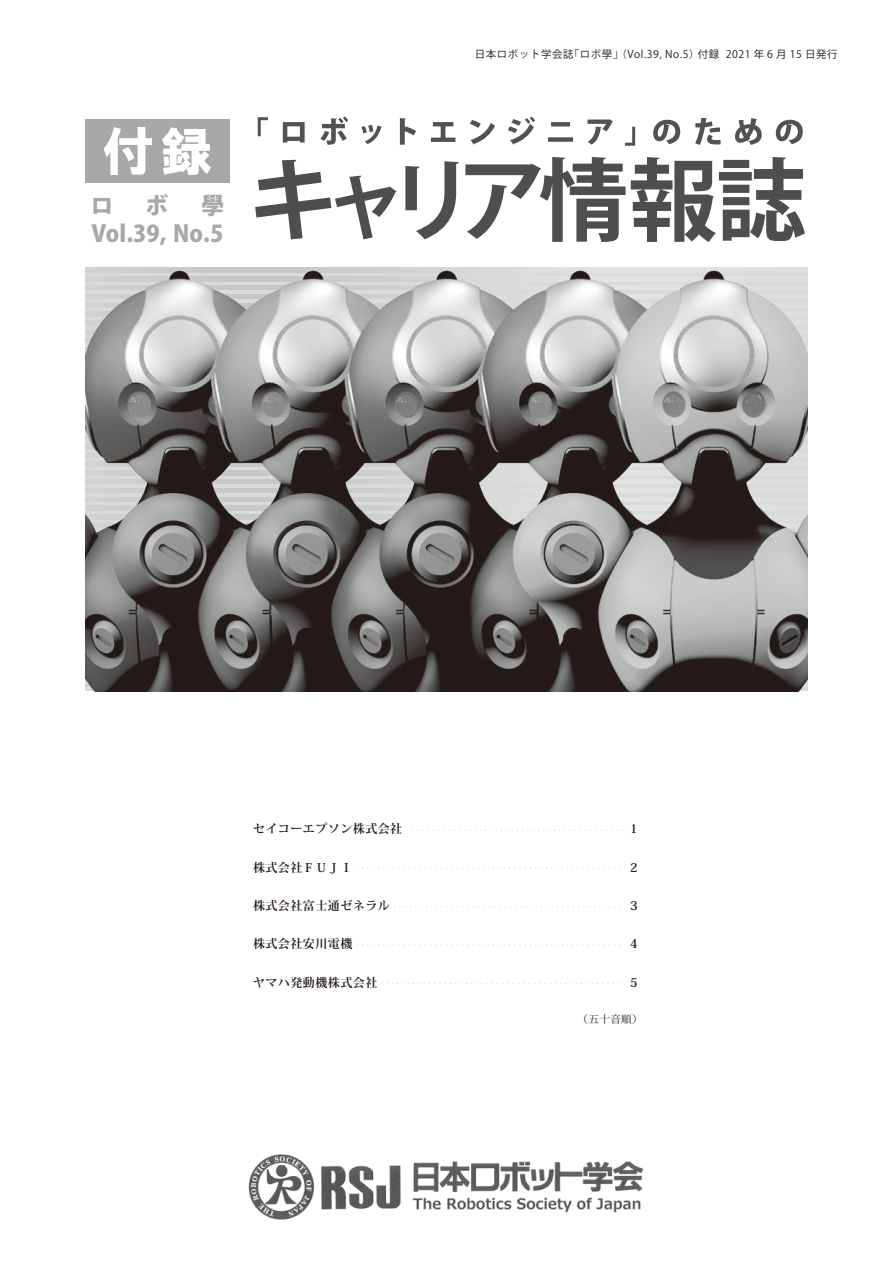
<style>
.page{position:relative;width:893px;height:1263px;background:#fff}
.page>*{position:absolute;margin:0;border:0;box-sizing:border-box;transform-origin:0 0}
.t1{font:800 23.25px "Koz Go Pr 6 N";color:#a8a8a9}
.t2{font:800 22.95px "Koz Go Pr 6 N";color:#a8a8a9}
.t3{font:700 12px "Koz Min Pr 6 N";letter-spacing:.04em;color:#231916}
.t4{font:10.5px "Koz Go Pr 6 N";letter-spacing:.05em;color:#231916}
.t5{font:10.5px "Koz Min Pr 6 N";color:#231916}
</style>
<div class="page">
<svg style="left:255px;top:160px;width:142px;height:79px"></svg>
<svg style="left:405px;top:161px;width:54px;height:78px"></svg>
<svg style="left:465px;top:157px;width:340px;height:85px"></svg>
<img style="left:248px;top:1154px;width:396px;height:66px">
<svg style="left:258px;top:117px;width:10px;height:19px"></svg>
<svg style="left:283px;top:122px;width:22px;height:21px"></svg>
<svg style="left:320px;top:117px;width:28px;height:28px"></svg>
<svg style="left:361px;top:125px;width:21px;height:19px"></svg>
<svg style="left:400px;top:118px;width:16px;height:27px"></svg>
<svg style="left:431px;top:122px;width:24px;height:20px"></svg>
<svg style="left:470px;top:120px;width:25px;height:25px"></svg>
<svg style="left:508px;top:117px;width:27px;height:28px"></svg>
<svg style="left:551px;top:122px;width:19px;height:4px"></svg>
<div style="left:548px;top:137px;width:25px;height:5px;background:#535151"></div>
<svg style="left:587px;top:119px;width:26px;height:26px"></svg>
<svg style="left:625px;top:127px;width:10px;height:19px"></svg>
<svg style="left:653px;top:120px;width:27px;height:24px"></svg>
<svg style="left:695px;top:118px;width:26px;height:27px"></svg>
<svg style="left:735px;top:118px;width:27px;height:27px"></svg>
<svg style="left:776px;top:120px;width:27px;height:24px"></svg>
<img style="left:85px;top:268px;width:723px;height:423px">
<div style="left:85px;top:119px;width:145px;height:64px;background:#a8a8a9"></div>
<svg style="left:104px;top:127px;width:48px;height:48px"></svg>
<svg style="left:162px;top:128px;width:49px;height:47px"></svg>
<svg style="left:382px;top:983px;width:237px;height:1px"></svg>
<svg style="left:357px;top:944px;width:263px;height:2px"></svg>
<svg style="left:399px;top:906px;width:222px;height:1px"></svg>
<svg style="left:357px;top:868px;width:264px;height:1px"></svg>
<svg style="left:407px;top:830px;width:211px;height:1px"></svg>
<h1 class="t1" style="left:90px;top:192px;width:25px">ロ</h1>
<h1 class="t1" style="left:145px;top:192px;width:25px">ボ</h1>
<h1 class="t1" style="left:201px;top:192px;width:25px">學</h1>
<h2 class="t2" style="left:91px;top:221px;width:133px">Vol.39, No.5</h2>
<p class="t4" style="left:475px;top:48px;width:364px">日本ロボット学会誌「ロボ學」（Vol.39, No.5）付録 2021 年 6 月 15 日発行</p>
<p class="t3" style="left:253px;top:822px;width:151px">セイコーエプソン株式会社</p>
<p class="t3" style="left:253px;top:860px;width:101px">株式会社ＦＵＪＩ</p>
<p class="t3" style="left:253px;top:899px;width:138px">株式会社富士通ゼネラル</p>
<p class="t3" style="left:253px;top:937px;width:101px">株式会社安川電機</p>
<p class="t3" style="left:253px;top:975px;width:126px">ヤマハ発動機株式会社</p>
<p class="t3" style="left:630px;top:822px;width:9px">1</p>
<p class="t3" style="left:630px;top:860px;width:9px">2</p>
<p class="t3" style="left:630px;top:899px;width:9px">3</p>
<p class="t3" style="left:630px;top:937px;width:9px">4</p>
<p class="t3" style="left:630px;top:975px;width:9px">5</p>
<p class="t5" style="left:578px;top:1014px;width:67px">（五十音順）</p>
</div>
